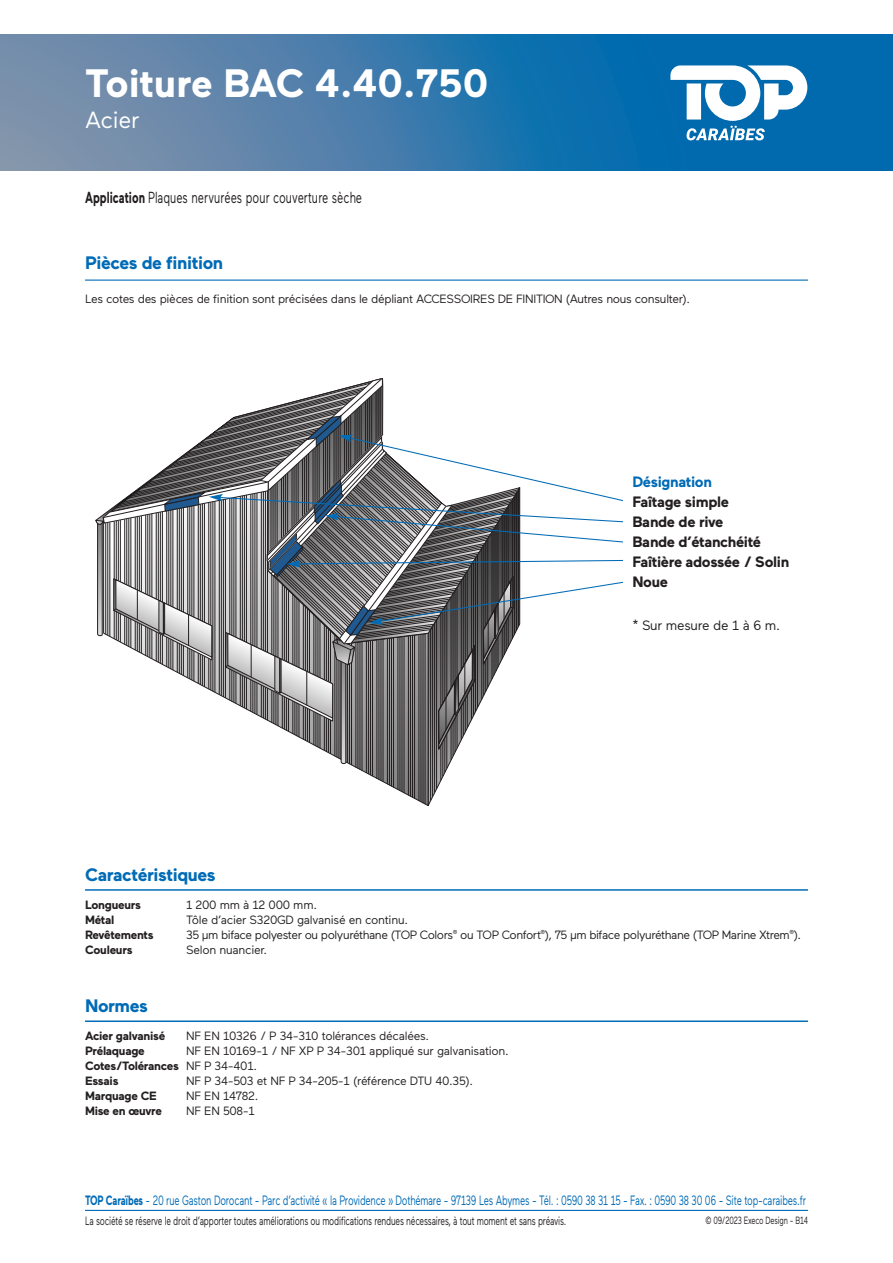
<style>
.page{position:relative;width:893px;height:1263px;background:#fff}
.page>*{position:absolute;margin:0;border:0;box-sizing:border-box;transform-origin:0 0}
.t1{font:700 39.6px "Maax";letter-spacing:-.005em;color:#fff}
.t2{font:23.4px "Maax";letter-spacing:-.01em;color:#fff}
.t3{font:700 18px "Maax";letter-spacing:-.025em;color:#006bb6}
.t4{font:16.05px "Maax";color:#231f20;scale:.7 1}
.t5{font:700 15px "Maax";letter-spacing:-.025em;color:#231f20}
.t6{font:700 15px "Maax";letter-spacing:-.025em;color:#006bb6}
.t7{font:13.5px "Maax";letter-spacing:-.025em;color:#006bb6;scale:.7 1}
.t8{font:13.5px "Maax";letter-spacing:-.025em;color:#231f20}
.t9{font:12px "Maax";letter-spacing:-.025em;color:#231f20}
.t10{font:12px "Maax";letter-spacing:-.025em;color:#231f20;scale:.7 1}
.t11{font:700 12px "Maax";letter-spacing:-.025em;color:#231f20}
.t12{font:10.5px "Maax";letter-spacing:-.025em;color:#231f20;scale:.7 1}
.s1{font-weight:700}
.s2{font-weight:400}
</style>
<div class="page">
<hr style="left:85px;top:1210px;width:723px;height:1px;background:#006bb6">
<svg style="left:0;top:34px;width:893px;height:136px;background:#377aac"></svg>
<svg style="left:670px;top:65px;width:137px;height:75px"></svg>
<hr style="left:85px;top:889px;width:723px;height:2px;background:#006bb6">
<hr style="left:85px;top:1020px;width:723px;height:2px;background:#006bb6">
<svg style="left:96px;top:378px;width:527px;height:428px"></svg>
<hr style="left:85px;top:280px;width:723px;height:1px;background:#006bb6">
<p class="t1" style="left:85px;top:69px;width:405px">Toiture BAC 4.40.750</p>
<p class="t2" style="left:85px;top:111px;width:56px">Acier</p>
<p class="t4" style="left:85px;top:192px;width:397px"><span class="s1">Application</span> Plaques nervurées pour couverture sèche</p>
<p class="t3" style="left:85px;top:256px;width:139px">Pièces de finition</p>
<p class="t9" style="left:85px;top:294px;width:607px">Les cotes des pièces de finition sont précisées dans le dépliant ACCESSOIRES DE FINITION (Autres nous consulter).</p>
<p class="t6" style="left:632px;top:476px;width:81px">Désignation</p>
<p class="t5" style="left:632px;top:496px;width:98px">Faîtage simple</p>
<p class="t5" style="left:632px;top:516px;width:92px">Bande de rive</p>
<p class="t5" style="left:632px;top:536px;width:130px">Bande d’étanchéité</p>
<p class="t5" style="left:632px;top:556px;width:159px">Faîtière adossée / Solin</p>
<p class="t5" style="left:632px;top:576px;width:37px">Noue</p>
<p class="t8" style="left:632px;top:620px;width:149px">* Sur mesure de 1 à 6 m.</p>
<p class="t3" style="left:85px;top:868px;width:132px">Caractéristiques</p>
<p class="t11" style="left:85px;top:900px;width:57px">Longueurs</p>
<p class="t9" style="left:186px;top:901px;width:132px">1 200 mm à 12 000 mm.</p>
<p class="t11" style="left:85px;top:915px;width:31px">Métal</p>
<p class="t9" style="left:186px;top:916px;width:224px">Tôle d’acier S320GD galvanisé en continu.</p>
<p class="t11" style="left:85px;top:930px;width:70px">Revêtements</p>
<p class="t9" style="left:186px;top:931px;width:617px">35 μm biface polyester ou polyuréthane (TOP Colors<sup>®</sup> ou TOP Confort<sup>®</sup>), 75 μm biface polyuréthane (TOP Marine Xtrem<sup>®</sup>).</p>
<p class="t11" style="left:85px;top:945px;width:49px">Couleurs</p>
<p class="t9" style="left:186px;top:946px;width:83px">Selon nuancier.</p>
<p class="t3" style="left:85px;top:999px;width:64px">Normes</p>
<p class="t11" style="left:85px;top:1032px;width:82px">Acier galvanisé</p>
<p class="t9" style="left:186px;top:1032px;width:245px">NF EN 10326 / P 34-310 tolérances décalées.</p>
<p class="t11" style="left:85px;top:1047px;width:61px">Prélaquage</p>
<p class="t9" style="left:186px;top:1047px;width:324px">NF EN 10169-1 / NF XP P 34-301 appliqué sur galvanisation.</p>
<p class="t11" style="left:85px;top:1062px;width:173px">Cotes/Tolérances <span class="s2">NF P 34-401.</span></p>
<p class="t11" style="left:85px;top:1077px;width:35px">Essais</p>
<p class="t9" style="left:186px;top:1077px;width:288px">NF P 34-503 et NF P 34-205-1 (référence DTU 40.35).</p>
<p class="t11" style="left:85px;top:1092px;width:73px">Marquage CE</p>
<p class="t9" style="left:186px;top:1092px;width:74px">NF EN 14782.</p>
<p class="t11" style="left:85px;top:1107px;width:79px">Mise en œuvre</p>
<p class="t9" style="left:186px;top:1107px;width:70px">NF EN 508-1</p>
<p class="t7" style="left:85px;top:1195px;width:1031px"><span class="s1">TOP Caraïbes</span> - 20 rue Gaston Dorocant - Parc d’activité « la Providence » Dothémare - 97139 Les Abymes - Tél. : 0590 38 31 15 - Fax. : 0590 38 30 06 - Site top-caraibes.fr</p>
<p class="t10" style="left:85px;top:1216px;width:689px">La société se réserve le droit d’apporter toutes améliorations ou modifications rendues nécessaires, à tout moment et sans préavis.</p>
<p class="t12" style="left:706px;top:1217px;width:148px">© 09/2023 Execo Design - B14</p>
</div>
